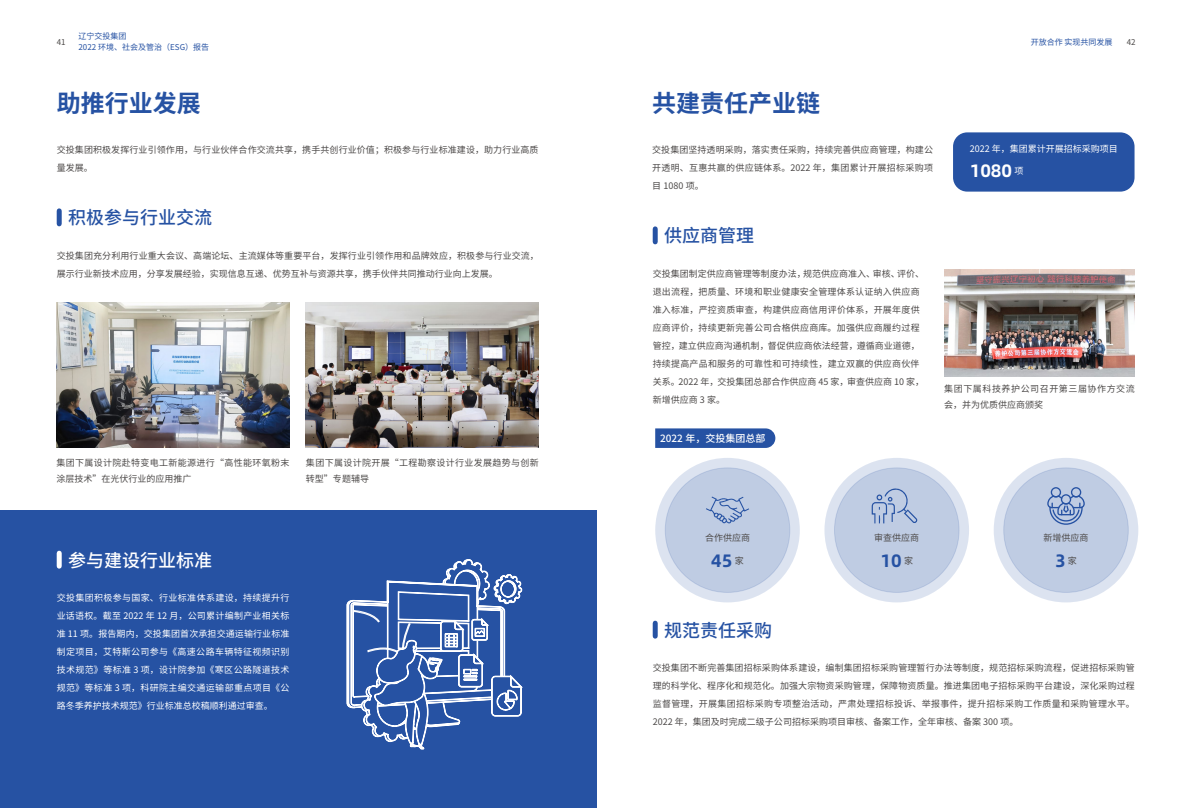
<style>
.page{position:relative;width:1191px;height:808px;background:#fff}
.page>*{position:absolute;margin:0;border:0;box-sizing:border-box;transform-origin:0 0}
.t1{font:700 24px "Source Han Sans SC";color:#2652a3}
.t2{font:500 18px "Source Han Sans SC";color:#2652a3}
.t3{font:500 18px "Source Han Sans SC";color:#fff}
.t4{font:700 18px "Alibaba Pu Hui Ti";color:#2652a3}
.t5{font:700 18px "Alibaba Pu Hui Ti";color:#fff}
.t6{font:500 10px "Source Han Sans SC";color:#fff}
.t7{font:9px/18px "Source Han Sans SC";letter-spacing:.01em;color:#4c4948}
.t8{font:9px/18px "Source Han Sans SC";color:#fff;text-align:justify}
.t9{font:9px/16px "Source Han Sans SC";letter-spacing:.04em;color:#4c4948}
.t10{font:9px/16px "Source Han Sans SC";letter-spacing:.06em;color:#4c4948}
.t11{font:8px/11px "Source Han Sans SC";color:#2652a3}
.t12{font:8px "Source Han Sans SC";color:#4c4948}
</style>
<div class="page">
<div style="left:953px;top:132px;width:181px;height:60px;background:#2652a3;border-radius:14px"></div>
<div style="left:0;top:510px;width:597px;height:298px;background:#2652a3"></div>
<div style="left:57px;top:211px;width:5px;height:13px;background:#2652a3"></div>
<div style="left:652px;top:229px;width:5px;height:13px;background:#2652a3"></div>
<div style="left:652px;top:623px;width:5px;height:13px;background:#2652a3"></div>
<div style="left:57px;top:553px;width:5px;height:13px;background:#fff"></div>
<img style="left:56px;top:302px;width:233px;height:146px">
<img style="left:306px;top:302px;width:232px;height:146px">
<img style="left:944px;top:269px;width:190px;height:107px">
<svg style="left:655px;top:458px;width:145px;height:144px;fill:#dce3f0"></svg>
<div style="left:665px;top:468px;width:125px;height:124px;background:#bfcce3;border-radius:50%"></div>
<svg style="left:706px;top:496px;width:43px;height:28px"></svg>
<svg style="left:824px;top:458px;width:145px;height:144px;fill:#dce3f0"></svg>
<div style="left:834px;top:468px;width:125px;height:124px;background:#bfcce3;border-radius:50%"></div>
<svg style="left:871px;top:488px;width:46px;height:35px"></svg>
<svg style="left:993px;top:458px;width:145px;height:144px;fill:#dce3f0"></svg>
<div style="left:1003px;top:468px;width:125px;height:124px;background:#bfcce3;border-radius:50%"></div>
<svg style="left:1047px;top:487px;width:37px;height:38px"></svg>
<svg style="left:346px;top:559px;width:177px;height:191px"></svg>
<svg style="left:655px;top:428px;width:120px;height:20px"></svg>
<p class="t11" style="left:78px;top:30px;width:132px">辽宁交投集团<br>2022 环境、社会及管治（ESG）报告</p>
<p class="t12" style="left:57px;top:37px;width:10px">41</p>
<p class="t11" style="left:1030px;top:36px;width:83px">开放合作 实现共同发展</p>
<p class="t12" style="left:1126px;top:37px;width:10px">42</p>
<h1 class="t1" style="left:57px;top:90px;width:145px">助推行业发展</h1>
<h1 class="t1" style="left:652px;top:90px;width:169px">共建责任产业链</h1>
<p class="t7" style="left:57px;top:140px;width:483px">交投集团积极发挥行业引领作用，与行业伙伴合作交流共享，携手共创行业价值；积极参与行业标准建设，助力行业高质量发展。</p>
<p class="t7" style="left:652px;top:140px;width:282px;text-align:justify">交投集团坚持透明采购，落实责任采购，持续完善供应商管理，构建公开透明、互惠共赢的供应链体系。2022 年，集团累计开展招标采购项目 1080 项。</p>
<h2 class="t2" style="left:68px;top:207px;width:145px">积极参与行业交流</h2>
<h2 class="t2" style="left:664px;top:225px;width:91px">供应商管理</h2>
<p class="t7" style="left:57px;top:247px;width:484px">交投集团充分利用行业重大会议、高端论坛、主流媒体等重要平台，发挥行业引领作用和品牌效应，积极参与行业交流，展示行业新技术应用，分享发展经验，实现信息互递、优势互补与资源共享，携手伙伴共同推动行业向上发展。</p>
<p class="t9" style="left:56px;top:455px;width:234px">集团下属设计院赴特变电工新能源进行“高性能环氧粉末涂层技术”在光伏行业的应用推广</p>
<p class="t9" style="left:306px;top:455px;width:234px">集团下属设计院开展“工程勘察设计行业发展趋势与创新转型”专题辅导</p>
<p class="t7" style="left:652px;top:265px;width:273px">交投集团制定供应商管理等制度办法，规范供应商准入、审核、评价、退出流程，把质量、环境和职业健康安全管理体系认证纳入供应商准入标准，严控资质审查，构建供应商信用评价体系，开展年度供应商评价，持续更新完善公司合格供应商库。加强供应商履约过程管控，建立供应商沟通机制，督促供应商依法经营，遵循商业道德，持续提高产品和服务的可靠性和可持续性，建立双赢的供应商伙伴关系。2022 年，交投集团总部合作供应商 45 家，审查供应商 10 家，新增供应商 3 家。</p>
<p class="t6" style="left:660px;top:433px;width:107px">2022 年，交投集团总部</p>
<p class="t8" style="left:969px;top:140px;width:150px">2022 年，集团累计开展招标采购项目</p>
<h2 class="t5" style="left:969px;top:157px;width:55px">1080 <sup>项</sup></h2>
<p class="t10" style="left:944px;top:381px;width:192px">集团下属科技养护公司召开第三届协作方交流会，并为优质供应商颁奖</p>
<h2 class="t3" style="left:68px;top:550px;width:145px">参与建设行业标准</h2>
<p class="t7" style="left:705px;top:529px;width:46px">合作供应商</p>
<h2 class="t4" style="left:711px;top:546px;width:34px">45 <sup>家</sup></h2>
<p class="t7" style="left:874px;top:529px;width:46px">审查供应商</p>
<h2 class="t4" style="left:880px;top:546px;width:34px">10 <sup>家</sup></h2>
<p class="t7" style="left:1043px;top:529px;width:46px">新增供应商</p>
<h2 class="t4" style="left:1055px;top:546px;width:23px">3<sup>家</sup></h2>
<p class="t8" style="left:57px;top:589px;width:234px">交投集团积极参与国家、行业标准体系建设，持续提升行业话语权。截至 2022 年 12 月，公司累计编制产业相关标准 11 项。报告期内，交投集团首次承担交通运输行业标准制定项目，艾特斯公司参与《高速公路车辆特征视频识别技术规范》等标准 3 项，设计院参加《寒区公路隧道技术规范》等标准 3 项，科研院主编交通运输部重点项目《公路冬季养护技术规范》行业标准总校稿顺利通过审查。</p>
<h2 class="t2" style="left:664px;top:620px;width:109px">规范责任采购</h2>
<p class="t7" style="left:652px;top:659px;width:484px;text-align:justify">交投集团不断完善集团招标采购体系建设，编制集团招标采购管理暂行办法等制度，规范招标采购流程，促进招标采购管理的科学化、程序化和规范化。加强大宗物资采购管理，保障物资质量。推进集团电子招标采购平台建设，深化采购过程监督管理，开展集团招标采购专项整治活动，严肃处理招标投诉、举报事件，提升招标采购工作质量和采购管理水平。2022 年，集团及时完成二级子公司招标采购项目审核、备案工作，全年审核、备案 300 项。</p>
</div>
